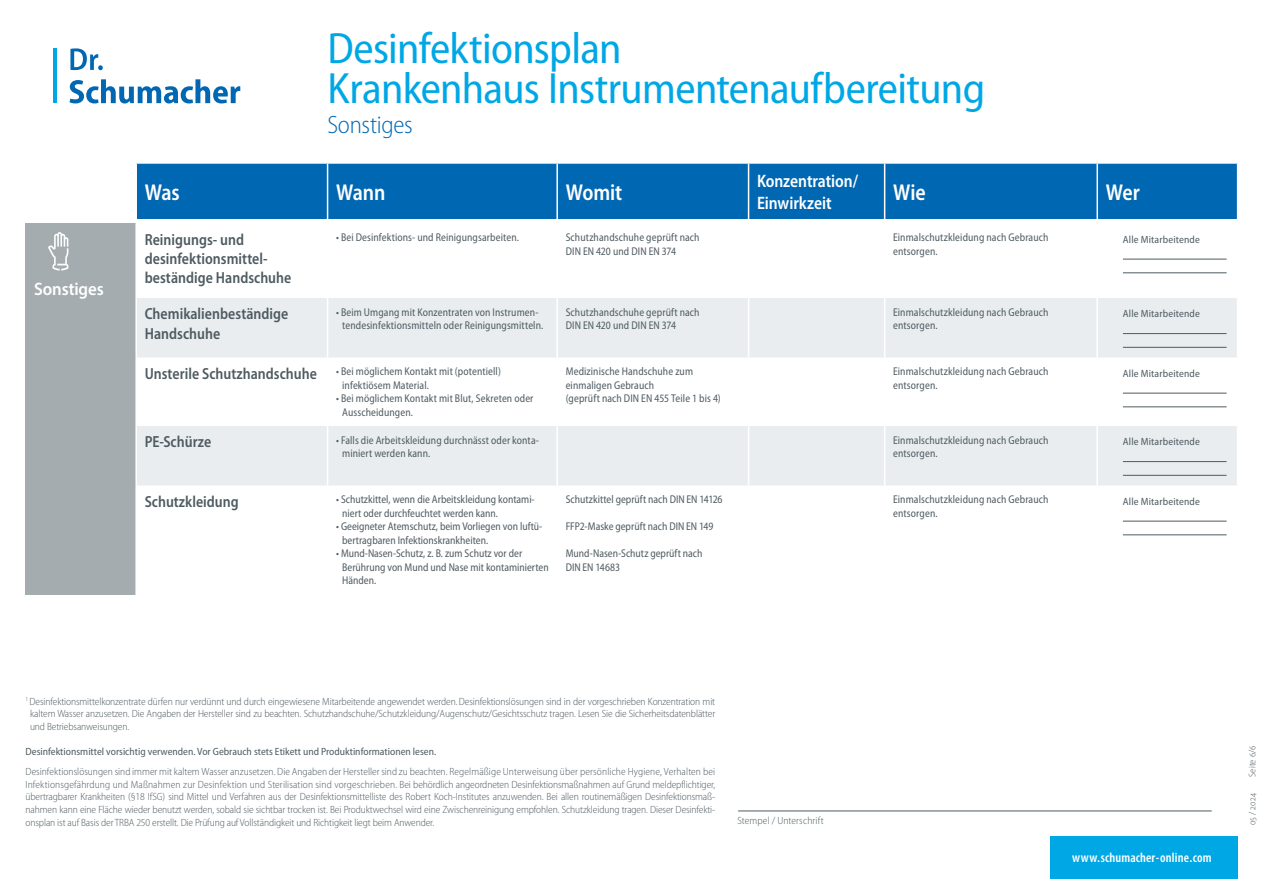
<style>
.page{position:relative;width:1263px;height:893px;background:#fff}
.page>*{position:absolute;margin:0;border:0;box-sizing:border-box;transform-origin:0 0}
.t1{font:semi-condensed 43.95px/40.2px "Myriad Pro";letter-spacing:-.015em;color:#00a7e5}
.t2{font:300 semi-condensed 25.05px "Myriad Pro";letter-spacing:-.01em;color:#0067b2}
.t3{font:600 semi-condensed 22.95px "Myriad Pro";letter-spacing:-.005em;color:#fff;scale:.93 1}
.t4{font:600 semi-condensed 18px/21.8px "Myriad Pro";letter-spacing:-.005em;color:#fff;scale:.93 1}
.t5{font:600 18px "Myriad Pro";letter-spacing:-.005em;color:#fff;scale:.93 1}
.t6{font:600 semi-condensed 16.05px/19.4px "Myriad Pro";color:#4e5b61;scale:.93 1}
.t7{font:600 condensed 13.5px "Myriad Pro";letter-spacing:.01em;color:#fff}
.t8{font:semi-condensed 11.25px/13.5px "Myriad Pro";letter-spacing:.01em;color:#4e5b61;scale:.93 1}
.t9{font:300 semi-condensed 10.5px/12.6px "Myriad Pro";letter-spacing:-.01em;color:#4e5b61;text-align:justify}
.t10{font:semi-condensed 10.5px "Myriad Pro";letter-spacing:.005em;color:#4e5b61}
.t11{font:300 semi-condensed 10.5px "Myriad Pro";letter-spacing:.01em;color:#4e5b61}
.t12{font:300 semi-condensed 9.75px "Myriad Pro";letter-spacing:.02em;color:#4e5b61}
.s1{font-weight:600;font-size:16.05px}
</style>
<div class="page">
<hr style="left:53px;top:49px;width:3px;height:54px;background:#00a7e5">
<svg style="left:70px;top:79px;width:170px;height:24px"></svg>
<svg style="left:70px;top:48px;width:33px;height:22px"></svg>
<div style="left:1050px;top:836px;width:187px;height:42px;background:#00a7e5"></div>
<div style="left:137px;top:164px;width:1100px;height:55px;background:#0067b2"></div>
<div style="left:26px;top:223px;width:110px;height:372px;background:#a5acb0"></div>
<svg style="left:137px;top:298px;width:1100px;height:187px;fill:#e9edf0"></svg>
<hr style="left:327px;top:164px;width:1px;height:55px;background:#fff">
<hr style="left:556px;top:164px;width:2px;height:55px;background:#fff">
<hr style="left:748px;top:164px;width:1px;height:55px;background:#fff">
<hr style="left:884px;top:164px;width:1px;height:55px;background:#fff">
<hr style="left:1096px;top:164px;width:2px;height:55px;background:#fff">
<hr style="left:327px;top:298px;width:1px;height:59px;background:#fff">
<hr style="left:556px;top:298px;width:2px;height:59px;background:#fff">
<hr style="left:748px;top:298px;width:1px;height:59px;background:#fff">
<hr style="left:884px;top:298px;width:1px;height:59px;background:#fff">
<hr style="left:1096px;top:298px;width:2px;height:59px;background:#fff">
<hr style="left:327px;top:357px;width:1px;height:69px;background:#fff">
<hr style="left:556px;top:357px;width:2px;height:69px;background:#fff">
<hr style="left:748px;top:357px;width:1px;height:69px;background:#fff">
<hr style="left:884px;top:357px;width:1px;height:69px;background:#fff">
<hr style="left:1096px;top:357px;width:2px;height:69px;background:#fff">
<hr style="left:327px;top:426px;width:1px;height:59px;background:#fff">
<hr style="left:556px;top:426px;width:2px;height:59px;background:#fff">
<hr style="left:748px;top:426px;width:1px;height:59px;background:#fff">
<hr style="left:884px;top:426px;width:1px;height:59px;background:#fff">
<hr style="left:1096px;top:426px;width:2px;height:59px;background:#fff">
<hr style="left:135px;top:223px;width:2px;height:75px;background:#fff">
<hr style="left:135px;top:298px;width:2px;height:59px;background:#fff">
<hr style="left:135px;top:357px;width:2px;height:69px;background:#fff">
<hr style="left:135px;top:426px;width:2px;height:59px;background:#fff">
<hr style="left:135px;top:485px;width:2px;height:110px;background:#fff">
<svg style="left:48px;top:232px;width:20px;height:39px"></svg>
<hr style="left:1123px;top:259px;width:103px;height:1px;background:#4e5b61">
<hr style="left:1123px;top:272px;width:103px;height:1px;background:#4e5b61">
<hr style="left:1123px;top:333px;width:103px;height:1px;background:#4e5b61">
<hr style="left:1123px;top:347px;width:103px;height:1px;background:#4e5b61">
<hr style="left:1123px;top:393px;width:103px;height:1px;background:#4e5b61">
<hr style="left:1123px;top:406px;width:103px;height:1px;background:#4e5b61">
<hr style="left:1123px;top:461px;width:103px;height:1px;background:#4e5b61">
<hr style="left:1123px;top:475px;width:103px;height:1px;background:#4e5b61">
<hr style="left:1123px;top:521px;width:103px;height:1px;background:#4e5b61">
<hr style="left:1123px;top:534px;width:103px;height:1px;background:#4e5b61">
<hr style="left:738px;top:811px;width:474px;height:1px;background:#4e5b61">
<h3 class="t5" style="left:34px;top:278px;width:76px">Sonstiges</h3>
<h1 class="t1" style="left:327px;top:27px;width:659px">Desinfektionsplan<br>Krankenhaus Instrumentenaufbereitung</h1>
<h2 class="t2" style="left:327px;top:110px;width:87px">Sonstiges</h2>
<h3 class="t3" style="left:145px;top:178px;width:39px">Was</h3>
<h3 class="t3" style="left:336px;top:178px;width:55px">Wann</h3>
<h3 class="t3" style="left:566px;top:178px;width:62px">Womit</h3>
<h3 class="t4" style="left:757px;top:170px;width:110px">Konzentration/<br>Einwirkzeit</h3>
<h3 class="t3" style="left:893px;top:178px;width:37px">Wie</h3>
<h3 class="t3" style="left:1106px;top:178px;width:38px">Wer</h3>
<h3 class="t6" style="left:145px;top:229px;width:159px">Reinigungs- und desinfektionsmittel&shy;beständige Handschuhe</h3>
<p class="t8" style="left:336px;top:230px;width:198px">• Bei Desinfektions- und Reinigungsarbeiten.</p>
<p class="t8" style="left:566px;top:230px;width:146px">Schutzhandschuhe geprüft nach<br>DIN EN 420 und DIN EN 374</p>
<p class="t8" style="left:893px;top:230px;width:169px">Einmalschutzkleidung nach Gebrauch entsorgen.</p>
<p class="t10" style="left:1123px;top:233px;width:79px">Alle Mitarbeitende</p>
<h3 class="t6" style="left:145px;top:304px;width:156px">Chemikalienbeständige<br>Handschuhe</h3>
<p class="t8" style="left:336px;top:305px;width:224px;text-align:center">• Beim Umgang mit Konzentraten von Instrumen&shy;tendesinfektionsmitteln oder Reinigungsmitteln.</p>
<p class="t8" style="left:566px;top:305px;width:146px">Schutzhandschuhe geprüft nach<br>DIN EN 420 und DIN EN 374</p>
<p class="t8" style="left:893px;top:305px;width:169px">Einmalschutzkleidung nach Gebrauch entsorgen.</p>
<p class="t10" style="left:1123px;top:307px;width:79px">Alle Mitarbeitende</p>
<p class="t8" style="left:342px;top:364px;width:172px;text-indent:-197px"><span class="s1">Unsterile Schutzhandschuhe</span> • Bei möglichem Kontakt mit (potentiell) infektiösem Material.</p>
<p class="t8" style="left:342px;top:391px;width:207px;text-indent:-6px">• Bei möglichem Kontakt mit Blut, Sekreten oder<br>Ausscheidungen.</p>
<p class="t8" style="left:566px;top:364px;width:168px">Medizinische Handschuhe zum einmaligen Gebrauch<br>(geprüft nach DIN EN 455 Teile 1 bis 4)</p>
<p class="t8" style="left:893px;top:364px;width:169px">Einmalschutzkleidung nach Gebrauch entsorgen.</p>
<p class="t10" style="left:1123px;top:367px;width:79px">Alle Mitarbeitende</p>
<h3 class="t6" style="left:145px;top:432px;width:73px">PE-Schürze</h3>
<p class="t8" style="left:342px;top:433px;width:213px;text-indent:-6px">• Falls die Arbeitskleidung durchnässt oder konta&shy;miniert werden kann.</p>
<p class="t8" style="left:893px;top:433px;width:169px">Einmalschutzkleidung nach Gebrauch entsorgen.</p>
<p class="t10" style="left:1123px;top:435px;width:79px">Alle Mitarbeitende</p>
<h3 class="t6" style="left:145px;top:491px;width:102px">Schutzkleidung</h3>
<p class="t8" style="left:342px;top:492px;width:209px;text-indent:-6px">• Schutzkittel, wenn die Arbeitskleidung kontami&shy;niert oder durchfeuchtet werden kann.</p>
<p class="t8" style="left:342px;top:519px;width:217px;text-indent:-6px">• Geeigneter Atemschutz, beim Vorliegen von luftü&shy;bertragbaren Infektionskrankheiten.</p>
<p class="t8" style="left:342px;top:546px;width:224px;text-indent:-6px">• Mund-Nasen-Schutz, z. B. zum Schutz vor der<br>Berührung von Mund und Nase mit kontaminierten<br>Händen.</p>
<p class="t8" style="left:566px;top:492px;width:170px">Schutzkittel geprüft nach DIN EN 14126</p>
<p class="t8" style="left:566px;top:519px;width:160px">FFP2-Maske geprüft nach DIN EN 149</p>
<p class="t8" style="left:566px;top:546px;width:149px">Mund-Nasen-Schutz geprüft nach<br>DIN EN 14683</p>
<p class="t8" style="left:893px;top:492px;width:169px">Einmalschutzkleidung nach Gebrauch entsorgen.</p>
<p class="t10" style="left:1123px;top:495px;width:79px">Alle Mitarbeitende</p>
<p class="t9" style="left:30px;top:695px;width:687px;text-indent:-4px"><sup>1</sup> Desinfektionsmittelkonzentrate dürfen nur verdünnt und durch eingewiesene Mitarbeitende angewendet werden.Desinfektionslösungen sind in der vorgeschrieben Konzentration mit kaltem Wasser anzusetzen. Die Angaben der Hersteller sind zu beachten. Schutzhandschuhe/Schutzkleidung/Augenschutz/Gesichtsschutz tragen. Lesen Sie die Sicherheitsdatenblätter und Betriebsanweisungen.</p>
<p class="t10" style="left:26px;top:745px;width:412px">Desinfektionsmittel vorsichtig verwenden. Vor Gebrauch stets Etikett und Produktinformationen lesen.</p>
<p class="t9" style="left:26px;top:765px;width:691px">Desinfektionslösungen sind immer mit kaltem Wasser anzusetzen. Die Angaben der Hersteller sind zu beachten. Regelmäßige Unterweisung über persönliche Hygiene, Verhalten bei Infektionsgefährdung und Maßnahmen zur Desinfektion und Sterilisation sind vorgeschrieben. Bei behördlich angeordneten Desinfektionsmaßnahmen auf Grund meldepflichtiger, übertragbarer Krankheiten (§18 IfSG) sind Mittel und Verfahren aus der Desinfektionsmittelliste des Robert Koch-Institutes anzuwenden. Bei allen routinemäßigen Desinfektionsmaß&shy;nahmen kann eine Fläche wieder benutzt werden, sobald sie sichtbar trocken ist. Bei Produktwechsel wird eine Zwischenreinigung empfohlen. Schutzkleidung tragen. Dieser Desinfekti&shy;onsplan ist auf Basis der TRBA 250 erstellt. Die Prüfung auf Vollständigkeit und Richtigkeit liegt beim Anwender.</p>
<p class="t11" style="left:737px;top:815px;width:88px">Stempel / Unterschrift</p>
<p class="t7" style="left:1072px;top:849px;width:141px">www.schumacher-online.com</p>
<p class="t12" style="left:1246px;top:777px;width:33px;rotate:-90deg">Seite 6/6</p>
<p class="t12" style="left:1246px;top:825px;width:34px;rotate:-90deg">05 / 2024</p>
</div>
